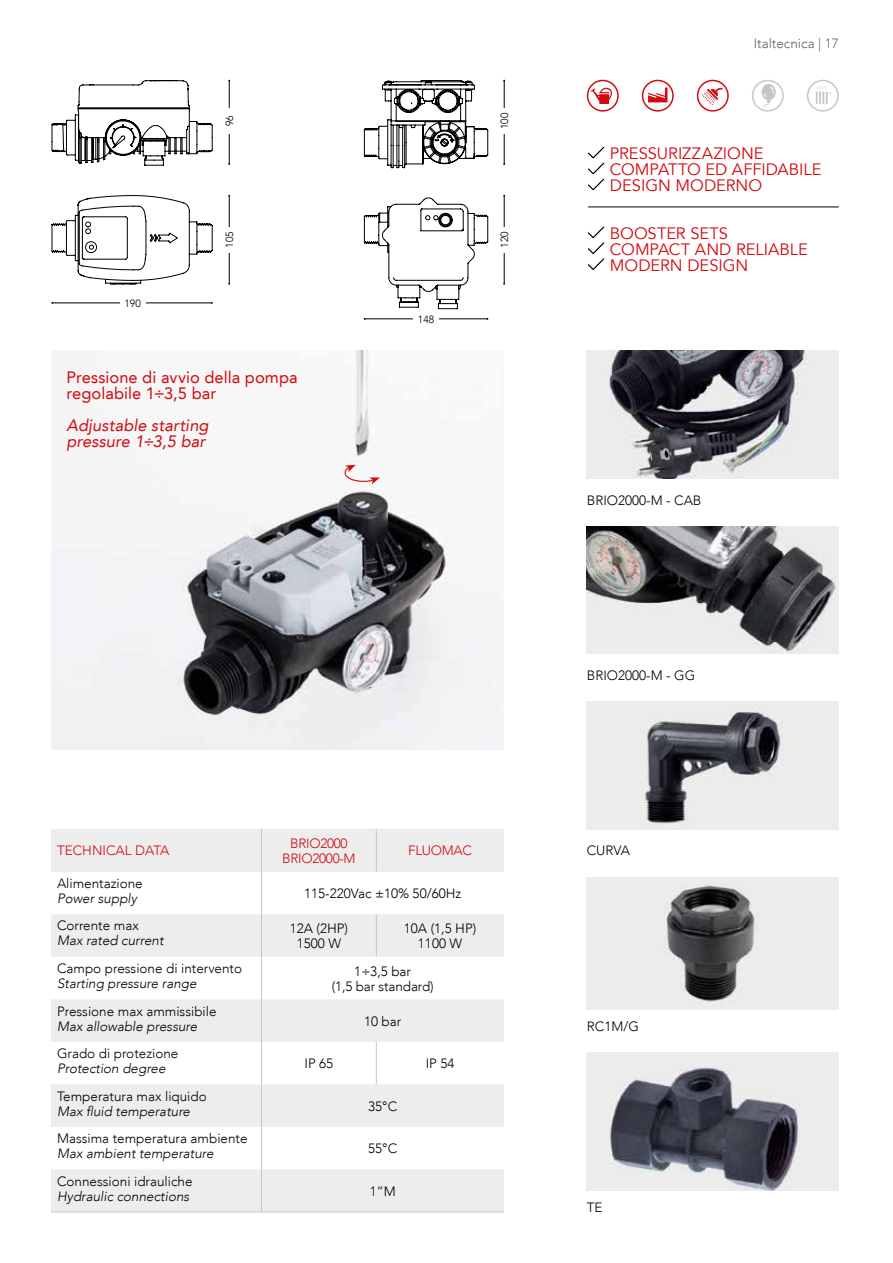
<style>
.page{position:relative;width:893px;height:1263px;background:#fff}
.page>*{position:absolute;margin:0;border:0;box-sizing:border-box;transform-origin:0 0}
.t1{font:16.5px/15.9px "Avenir LT";color:#d20a11}
.t2{font:16.5px/15.9px "Avenir LT";color:#d20a11}
.t3{font:italic 16.5px/15.9px "Avenir LT";letter-spacing:.005em;color:#d20a11}
.t4{font:300 13.5px/15px "Avenir LT";color:#000;text-align:center}
.t5{font:italic 300 13.5px "Avenir LT";color:#000}
.t6{font:300 13.5px/15px "Avenir LT";letter-spacing:-.02em;color:#d20a11;text-align:center}
.t7{font:300 13.5px "Avenir LT";color:#646363}
.t8{font:300 13.5px "Avenir LT";color:#d20a11}
.t9{font:300 10.5px "Avenir LT";color:#000}
</style>
<div class="page">
<svg style="left:51px;top:829px;width:453px;height:382px;fill:#ededed"></svg>
<hr style="left:376px;top:829px;width:1px;height:43px;background:#c6c6c6">
<hr style="left:376px;top:914px;width:1px;height:43px;background:#c6c6c6">
<hr style="left:376px;top:1042px;width:1px;height:42px;background:#c6c6c6">
<hr style="left:261px;top:829px;width:1px;height:43px;background:#c6c6c6">
<hr style="left:261px;top:872px;width:1px;height:42px;background:#c6c6c6">
<hr style="left:261px;top:914px;width:1px;height:43px;background:#c6c6c6">
<hr style="left:261px;top:957px;width:1px;height:42px;background:#c6c6c6">
<hr style="left:261px;top:999px;width:1px;height:43px;background:#c6c6c6">
<hr style="left:261px;top:1042px;width:1px;height:42px;background:#c6c6c6">
<hr style="left:261px;top:1084px;width:1px;height:43px;background:#c6c6c6">
<hr style="left:261px;top:1127px;width:1px;height:42px;background:#c6c6c6">
<hr style="left:261px;top:1169px;width:1px;height:42px;background:#c6c6c6">
<hr style="left:51px;top:1211px;width:210px;height:1px;background:#c6c6c6">
<hr style="left:261px;top:1211px;width:115px;height:1px;background:#c6c6c6">
<hr style="left:376px;top:1211px;width:128px;height:1px;background:#c6c6c6">
<svg style="left:588px;top:146px;width:17px;height:45px"></svg>
<svg style="left:588px;top:226px;width:17px;height:44px"></svg>
<hr style="left:588px;top:207px;width:251px;height:1px;background:#000">
<img style="left:51px;top:351px;width:453px;height:398px">
<svg style="left:51px;top:195px;width:162px;height:90px"></svg>
<svg style="left:51px;top:80px;width:162px;height:86px"></svg>
<svg style="left:364px;top:80px;width:125px;height:88px"></svg>
<img style="left:587px;top:351px;width:252px;height:127px">
<img style="left:587px;top:526px;width:252px;height:128px">
<img style="left:587px;top:701px;width:252px;height:128px">
<img style="left:587px;top:1052px;width:252px;height:138px">
<svg style="left:344px;top:465px;width:36px;height:19px"></svg>
<hr style="left:229px;top:81px;width:1px;height:83px;background:#000">
<hr style="left:504px;top:81px;width:1px;height:83px;background:#000">
<hr style="left:229px;top:196px;width:1px;height:88px;background:#000">
<hr style="left:504px;top:196px;width:1px;height:88px;background:#000">
<div style="left:225px;top:108px;width:8px;height:26px;background:#fff"></div>
<div style="left:500px;top:108px;width:8px;height:26px;background:#fff"></div>
<div style="left:225px;top:227px;width:8px;height:25px;background:#fff"></div>
<div style="left:500px;top:227px;width:8px;height:25px;background:#fff"></div>
<hr style="left:52px;top:303px;width:160px;height:1px;background:#000">
<svg style="left:364px;top:197px;width:125px;height:123px"></svg>
<div style="left:120px;top:299px;width:25px;height:8px;background:#fff"></div>
<div style="left:413px;top:315px;width:26px;height:8px;background:#fff"></div>
<div style="left:807px;top:80px;width:32px;height:32px;border:2px solid #c6c6c6;border-radius:50%"></div>
<svg style="left:816px;top:86px;width:15px;height:18px"></svg>
<div style="left:752px;top:80px;width:32px;height:32px;border:2px solid #c6c6c6;border-radius:50%"></div>
<div style="left:697px;top:80px;width:32px;height:32px;border:2px solid #d20a11;border-radius:50%"></div>
<svg style="left:702px;top:88px;width:20px;height:17px"></svg>
<div style="left:642px;top:80px;width:32px;height:32px;border:2px solid #d20a11;border-radius:50%"></div>
<svg style="left:648px;top:88px;width:19px;height:14px"></svg>
<div style="left:587px;top:80px;width:32px;height:32px;border:2px solid #d20a11;border-radius:50%"></div>
<svg style="left:591px;top:88px;width:21px;height:16px"></svg>
<svg style="left:762px;top:84px;width:14px;height:24px"></svg>
<img style="left:587px;top:877px;width:252px;height:132px">
<p class="t9" style="left:224px;top:126px;width:12px;rotate:-90deg">96</p>
<p class="t9" style="left:498px;top:129px;width:18px;rotate:-90deg">100</p>
<p class="t9" style="left:124px;top:297px;width:18px">190</p>
<p class="t9" style="left:224px;top:248px;width:18px;rotate:-90deg">105</p>
<p class="t9" style="left:498px;top:248px;width:18px;rotate:-90deg">120</p>
<p class="t9" style="left:418px;top:313px;width:18px">148</p>
<p class="t2" style="left:66px;top:369px;width:233px">Pressione di avvio della pompa regolabile 1÷3,5 bar</p>
<p class="t3" style="left:66px;top:417px;width:144px">Adjustable starting pressure 1÷3,5 bar</p>
<p class="t8" style="left:57px;top:843px;width:114px">TECHNICAL DATA</p>
<p class="t6" style="left:282px;top:836px;width:75px">BRIO2000<br>BRIO2000-M</p>
<p class="t6" style="left:408px;top:843px;width:65px">FLUOMAC</p>
<p class="t4" style="left:57px;top:876px;width:87px">Alimentazione</p>
<p class="t5" style="left:57px;top:890px;width:82px">Power supply</p>
<p class="t4" style="left:304px;top:886px;width:159px">115-220Vac ±10% 50/60Hz</p>
<p class="t4" style="left:57px;top:918px;width:83px">Corrente max</p>
<p class="t5" style="left:57px;top:933px;width:108px">Max rated current</p>
<p class="t4" style="left:290px;top:921px;width:60px">12A (2HP)<br>1500 W</p>
<p class="t4" style="left:404px;top:921px;width:74px">10A (1,5 HP)<br>1100 W</p>
<p class="t4" style="left:57px;top:961px;width:187px">Campo pressione di intervento</p>
<p class="t5" style="left:57px;top:975px;width:141px">Starting pressure range</p>
<p class="t4" style="left:332px;top:963px;width:104px">1÷3,5 bar<br>(1,5 bar standard)</p>
<p class="t4" style="left:57px;top:1003px;width:161px">Pressione max ammissibile</p>
<p class="t5" style="left:57px;top:1018px;width:142px">Max allowable pressure</p>
<p class="t4" style="left:364px;top:1013px;width:39px">10 bar</p>
<p class="t4" style="left:57px;top:1046px;width:123px">Grado di protezione</p>
<p class="t5" style="left:57px;top:1060px;width:110px">Protection degree</p>
<p class="t4" style="left:305px;top:1056px;width:30px">IP 65</p>
<p class="t4" style="left:426px;top:1056px;width:30px">IP 54</p>
<p class="t4" style="left:57px;top:1088px;width:151px">Temperatura max liquido</p>
<p class="t5" style="left:57px;top:1103px;width:135px">Max fluid temperature</p>
<p class="t4" style="left:368px;top:1098px;width:30px">35°C</p>
<p class="t4" style="left:57px;top:1131px;width:192px">Massima temperatura ambiente</p>
<p class="t5" style="left:57px;top:1145px;width:158px">Max ambient temperature</p>
<p class="t4" style="left:368px;top:1141px;width:30px">55°C</p>
<p class="t4" style="left:57px;top:1173px;width:137px">Connessioni idrauliche</p>
<p class="t5" style="left:57px;top:1188px;width:134px">Hydraulic connections</p>
<p class="t4" style="left:370px;top:1184px;width:28px">1”M</p>
<p class="t7" style="left:754px;top:35px;width:87px">Italtecnica | 17</p>
<p class="t1" style="left:610px;top:146px;width:213px">PRESSURIZZAZIONE<br>COMPATTO ED AFFIDABILE<br>DESIGN MODERNO</p>
<p class="t1" style="left:610px;top:226px;width:199px">BOOSTER SETS<br>COMPACT AND RELIABLE<br>MODERN DESIGN</p>
<p class="t4" style="left:587px;top:492px;width:116px">BRIO2000-M - CAB</p>
<p class="t4" style="left:587px;top:668px;width:110px">BRIO2000-M - GG</p>
<p class="t4" style="left:587px;top:843px;width:45px">CURVA</p>
<p class="t4" style="left:587px;top:1019px;width:54px">RC1M/G</p>
<p class="t4" style="left:587px;top:1200px;width:17px">TE</p>
</div>
